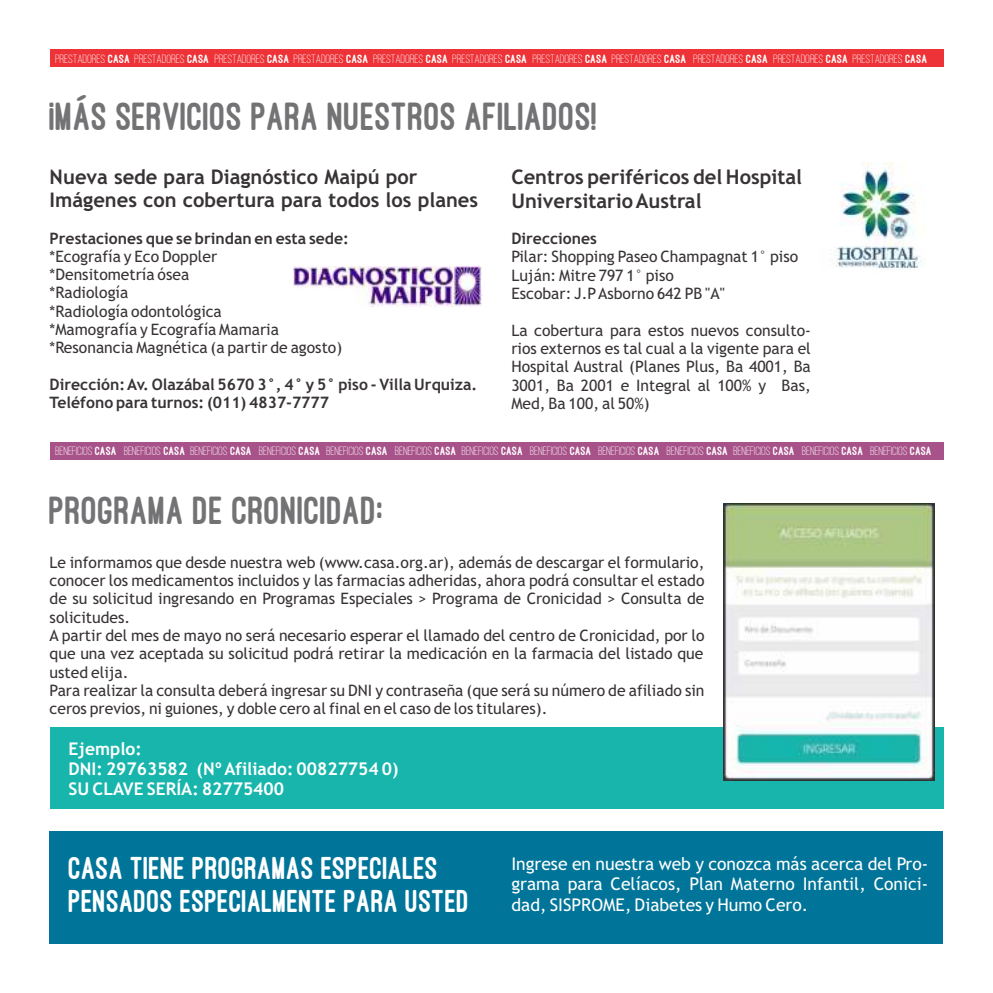
<style>
.page{position:relative;width:993px;height:993px;background:#fff}
.page>*{position:absolute;margin:0;border:0;box-sizing:border-box;transform-origin:0 0}
.t1{font:800 40.6px "Ostrich Sans";color:#737375}
.t2{font:800 32.73px/33.4px "Ostrich Sans";color:#fff}
.t3{font:700 20.12px/23.4px "Trebuchet MS";color:#383336}
.t4{font:17.5px/20.3px "Trebuchet MS";color:#fff;text-align:justify}
.t5{font:700 17.5px/20.3px "Trebuchet MS";color:#fff}
.t6{font:15.75px/18.4px "Trebuchet MS";color:#383336}
.t7{font:700 15.75px/18.4px "Trebuchet MS";color:#383336}
.t8{font:500 12.42px "Ostrich Sans";color:#fff;scale:1.04 1}
.t9{font:500 12.42px "Ostrich Sans";color:#fff;scale:1.06 1}
.s1{font-weight:800}
</style>
<div class="page">
<div style="left:50px;top:830px;width:893px;height:113px;background:#007599"></div>
<div style="left:50px;top:727px;width:893px;height:81px;background:#17b5ab"></div>
<div style="left:50px;top:50px;width:893px;height:17px;background:#ed3338"></div>
<div style="left:50px;top:442px;width:893px;height:17px;background:#a8528a"></div>
<img style="left:293px;top:266px;width:188px;height:40px">
<img style="left:830px;top:162px;width:94px;height:106px">
<img style="left:723px;top:503px;width:211px;height:277px">
<p class="t9" style="left:55px;top:51px;width:824px">PRESTADORES <span class="s1">CASA</span> PRESTADORES <span class="s1">CASA</span> PRESTADORES <span class="s1">CASA</span> PRESTADORES <span class="s1">CASA</span> PRESTADORES <span class="s1">CASA</span> PRESTADORES <span class="s1">CASA</span> PRESTADORES <span class="s1">CASA</span> PRESTADORES <span class="s1">CASA</span> PRESTADORES <span class="s1">CASA</span> PRESTADORES <span class="s1">CASA</span> PRESTADORES <span class="s1">CASA</span></p>
<h1 class="t1" style="left:50px;top:92px;width:549px">¡MÁS SERVICIOS PARA NUESTROS AFILIADOS!</h1>
<p class="t3" style="left:50px;top:166px;width:430px">Nueva sede para Diagnóstico Maipú por<br>Imágenes con cobertura para todos los planes</p>
<p class="t7" style="left:50px;top:230px;width:301px">Prestaciones que se brindan en esta sede:</p>
<p class="t6" style="left:50px;top:248px;width:294px">*Ecografía y Eco Doppler<br>*Densitometría ósea<br>*Radiología<br>*Radiología odontológica<br>*Mamografía y Ecografía Mamaria *Resonancia Magnética (a partir de agosto)</p>
<p class="t7" style="left:50px;top:376px;width:429px">Dirección: Av. Olazábal 5670 3°, 4° y 5° piso - Villa Urquiza.<br>Teléfono para turnos: (011) 4837-7777</p>
<p class="t3" style="left:511px;top:167px;width:292px">Centros periféricos del Hospital<br>Universitario Austral</p>
<p class="t7" style="left:511px;top:231px;width:87px">Direcciones</p>
<p class="t6" style="left:511px;top:249px;width:288px">Pilar: Shopping Paseo Champagnat 1° piso<br>Luján: Mitre 797 1° piso<br>Escobar: J.PAsborno 642 PB "A"</p>
<p class="t6" style="left:511px;top:322px;width:301px;text-align:justify">La cobertura para estos nuevos consulto&shy;rios externos es tal cual a la vigente para el Hospital Austral (Planes Plus, Ba 4001, Ba 3001, Ba 2001 e Integral al 100% y Bas, Med, Ba 100, al 50%)</p>
<p class="t8" style="left:55px;top:443px;width:843px">BENEFICIOS <span class="s1">CASA</span> BENEFICIOS <span class="s1">CASA</span> BENEFICIOS <span class="s1">CASA</span> BENEFICIOS <span class="s1">CASA</span> BENEFICIOS <span class="s1">CASA</span> BENEFICIOS <span class="s1">CASA</span> BENEFICIOS <span class="s1">CASA</span> BENEFICIOS <span class="s1">CASA</span> BENEFICIOS <span class="s1">CASA</span> BENEFICIOS <span class="s1">CASA</span> BENEFICIOS <span class="s1">CASA</span> BENEFICIOS <span class="s1">CASA</span> BENEFICIOS <span class="s1">CASA</span></p>
<h1 class="t1" style="left:50px;top:486px;width:336px">PROGRAMA DE CRONICIDAD:</h1>
<p class="t6" style="left:50px;top:554px;width:656px">Le informamos que desde nuestra web (www.casa.org.ar), además de descargar el formulario, conocer los medicamentos incluidos y las farmacias adheridas, ahora podrá consultar el estado de su solicitud ingresando en Programas Especiales &gt; Programa de Cronicidad &gt; Consulta de solicitudes.<br>A partir del mes de mayo no será necesario esperar el llamado del centro de Cronicidad, por lo que una vez aceptada su solicitud podrá retirar la medicación en la farmacia del listado que usted elija.<br>Para realizar la consulta deberá ingresar su DNI y contraseña (que será su número de afiliado sin ceros previos, ni guiones, y doble cero al final en el caso de los titulares).</p>
<p class="t5" style="left:69px;top:739px;width:331px">Ejemplo:<br>DNI: 29763582 (Nº Afiliado: 00827754 0)<br>SU CLAVE SERÍA: 82775400</p>
<h2 class="t2" style="left:69px;top:850px;width:402px">CASA TIENE PROGRAMAS ESPECIALES<br>PENSADOS ESPECIALMENTE PARA USTED</h2>
<p class="t4" style="left:511px;top:855px;width:418px">Ingrese en nuestra web y conozca más acerca del Pro&shy;grama para Celíacos, Plan Materno Infantil, Conici&shy;dad, SISPROME, Diabetes y Humo Cero.</p>
</div>
